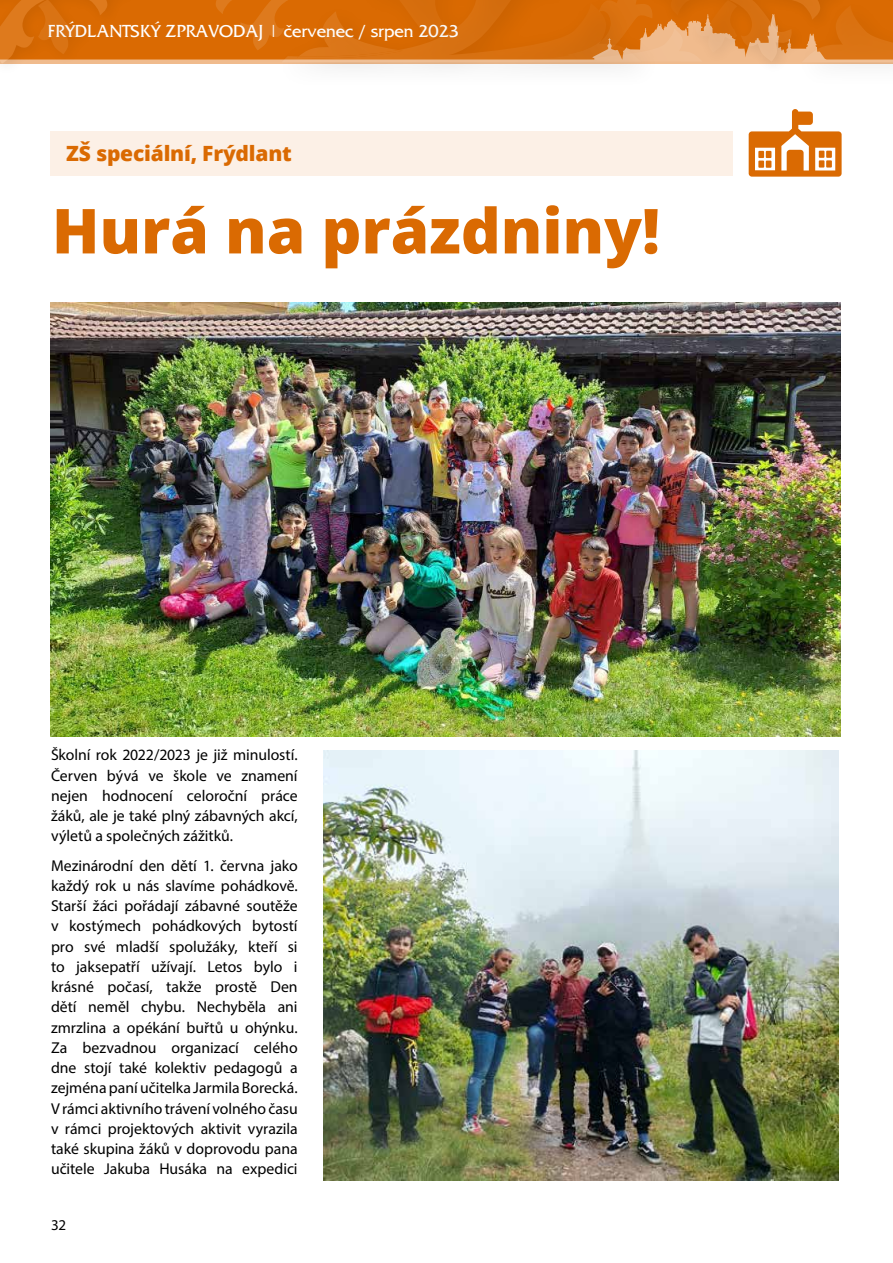
<style>
.page{position:relative;width:893px;height:1263px;background:#fff}
.page>*{position:absolute;margin:0;border:0;box-sizing:border-box;transform-origin:0 0}
.t1{font:800 62.1px "Open Sans";color:#da6a02}
.t2{font:800 21px "Open Sans";letter-spacing:-.01em;color:#da6a02}
.t3{font:18px "France";color:#fff}
.t4{font:15.75px/20.2px "Myriad Pro";letter-spacing:-.005em;color:#000;text-align:justify}
.t5{font:15px "Myriad Pro";color:#000}
</style>
<div class="page">
<div style="left:51px;top:131px;width:682px;height:45px;background:#fcf0e6"></div>
<svg style="left:749px;top:109px;width:93px;height:68px"></svg>
<img style="left:51px;top:303px;width:789px;height:434px">
<img style="left:323px;top:750px;width:516px;height:430px">
<div style="left:144px;top:0;width:55px;height:60px;background:#da6a02"></div>
<div style="left:269px;top:0;width:398px;height:91px;background:#000;opacity:.75"></div>
<div style="left:0;top:0;width:144px;height:78px;background:#000;opacity:.75"></div>
<svg style="left:0;top:0;width:130px;height:64px;background:#da7212"></svg>
<div style="left:642px;top:0;width:210px;height:76px;background:#000;opacity:.75"></div>
<svg style="left:199px;top:0;width:694px;height:62px;background:#db781c"></svg>
<p class="t3" style="left:48px;top:22px;width:413px">FRÝDLANTSKÝ ZPRAVODAJ | červenec / srpen 2023</p>
<h2 class="t2" style="left:66px;top:137px;width:227px">ZŠ speciální, Frýdlant</h2>
<h1 class="t1" style="left:52px;top:184px;width:610px">Hurá na prázdniny!</h1>
<p class="t4" style="left:51px;top:745px;width:248px">Školní rok 2022/2023 je již minulostí.<br>Červen bývá ve škole ve znamení nejen hodnocení celoroční práce žáků, ale je také plný zábavných akcí, výletů a společných zážitků.</p>
<p class="t4" style="left:51px;top:855px;width:248px">Mezinárodní den dětí 1. června jako každý rok u nás slavíme pohádkově.<br>Starší žáci pořádají zábavné soutěže v kostýmech pohádkových bytostí pro své mladší spolužáky, kteří si to jaksepatří užívají. Letos bylo i krásné počasí, takže prostě Den dětí neměl chybu. Nechyběla ani zmrzlina a opékání buřtů u ohýnku.<br>Za bezvadnou organizací celého dne stojí také kolektiv pedagogů a zejména paní učitelka Jarmila Borecká.<br>V rámci aktivního trávení volného času v rámci projektových aktivit vyrazila také skupina žáků v doprovodu pana učitele Jakuba Husáka na expedici</p>
<p class="t5" style="left:51px;top:1216px;width:17px">32</p>
</div>
